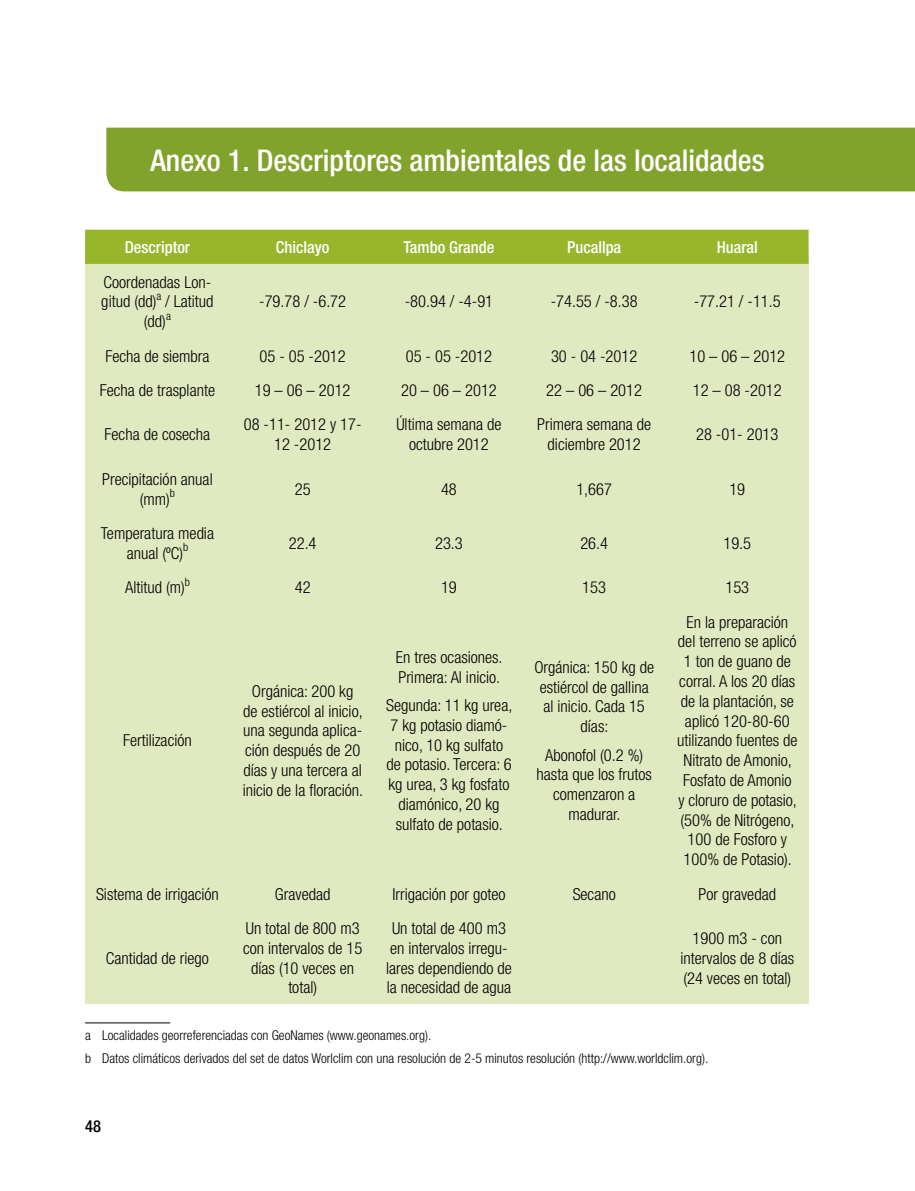
<style>
.page{position:relative;width:915px;height:1191px;background:#fff}
.page>*{position:absolute;margin:0;border:0;box-sizing:border-box;transform-origin:0 0}
.t1{font:500 condensed 30px "Helvetica Neue";color:#fff}
.t2{font:300 condensed 16.5px/19.8px "Helvetica Neue";color:#000;text-align:center}
.t3{font:500 condensed 16.5px "Helvetica Neue";color:#fff}
.t4{font:500 condensed 16.5px "Helvetica Neue";color:#000}
.t5{font:300 condensed 13.5px/23.2px "Helvetica Neue";color:#000}
.t6{font:300 condensed 11.55px "Helvetica Neue";color:#000}
</style>
<div class="page">
<div style="left:85px;top:254px;width:723px;height:749px;background:#e0e9c0"></div>
<div style="left:85px;top:230px;width:723px;height:34px;background:#98b62c"></div>
<div style="left:106px;top:128px;width:808px;height:63px;background:#81a32b"></div>
<hr style="left:85px;top:1022px;width:85px;height:1px;background:#000">
<h1 class="t1" style="left:150px;top:143px;width:615px">Anexo 1. Descriptores ambientales de las localidades</h1>
<p class="t3" style="left:125px;top:237px;width:67px">Descriptor</p>
<p class="t3" style="left:276px;top:237px;width:55px">Chiclayo</p>
<p class="t3" style="left:403px;top:237px;width:92px">Tambo Grande</p>
<p class="t3" style="left:567px;top:237px;width:56px">Pucallpa</p>
<p class="t3" style="left:716px;top:237px;width:43px">Huaral</p>
<p class="t2" style="left:101px;top:272px;width:114px">Coordenadas Lon&shy;gitud (dd)<sup>a</sup> / Latitud (dd)</p>
<p class="t2" style="left:259px;top:292px;width:88px">-79.78 / -6.72</p>
<p class="t2" style="left:404px;top:292px;width:90px">-80.94 / -4-91</p>
<p class="t2" style="left:550px;top:292px;width:88px">-74.55 / -8.38</p>
<p class="t2" style="left:693px;top:292px;width:88px">-77.21 / -11.5</p>
<p class="t6" style="left:166px;top:309px;width:6px">a</p>
<p class="t2" style="left:105px;top:346px;width:106px">Fecha de siembra</p>
<p class="t2" style="left:259px;top:346px;width:88px">05 - 05 -2012</p>
<p class="t2" style="left:405px;top:346px;width:88px">05 - 05 -2012</p>
<p class="t2" style="left:551px;top:346px;width:88px">30 - 04 -2012</p>
<p class="t2" style="left:689px;top:346px;width:97px">10 – 06 – 2012</p>
<p class="t2" style="left:100px;top:380px;width:117px">Fecha de trasplante</p>
<p class="t2" style="left:255px;top:380px;width:97px">19 – 06 – 2012</p>
<p class="t2" style="left:401px;top:380px;width:97px">20 – 06 – 2012</p>
<p class="t2" style="left:546px;top:380px;width:97px">22 – 06 – 2012</p>
<p class="t2" style="left:692px;top:380px;width:90px">12 – 08 -2012</p>
<p class="t2" style="left:104px;top:424px;width:107px">Fecha de cosecha</p>
<p class="t2" style="left:244px;top:414px;width:119px">08 -11- 2012 y 17-<br>12 -2012</p>
<p class="t2" style="left:396px;top:414px;width:107px">Última semana de octubre 2012</p>
<p class="t2" style="left:537px;top:414px;width:115px">Primera semana de diciembre 2012</p>
<p class="t2" style="left:696px;top:424px;width:84px">28 -01- 2013</p>
<p class="t2" style="left:102px;top:469px;width:112px">Precipitación anual (mm)<sup>b</sup></p>
<p class="t2" style="left:295px;top:479px;width:17px">25</p>
<p class="t2" style="left:441px;top:479px;width:17px">48</p>
<p class="t2" style="left:576px;top:479px;width:37px">1,667</p>
<p class="t2" style="left:729px;top:479px;width:17px">19</p>
<p class="t2" style="left:101px;top:523px;width:115px">Temperatura media anual (ºC)<sup>b</sup></p>
<p class="t2" style="left:289px;top:533px;width:29px">22.4</p>
<p class="t2" style="left:435px;top:533px;width:29px">23.3</p>
<p class="t2" style="left:580px;top:533px;width:29px">26.4</p>
<p class="t2" style="left:723px;top:533px;width:29px">19.5</p>
<p class="t2" style="left:125px;top:577px;width:66px">Altitud (m)<sup>b</sup></p>
<p class="t2" style="left:295px;top:577px;width:17px">42</p>
<p class="t2" style="left:441px;top:577px;width:17px">19</p>
<p class="t2" style="left:582px;top:577px;width:25px">153</p>
<p class="t2" style="left:725px;top:577px;width:25px">153</p>
<p class="t2" style="left:123px;top:730px;width:70px">Fertilización</p>
<p class="t2" style="left:243px;top:681px;width:122px">Orgánica: 200 kg<br>de estiércol al inicio, una segunda aplica&shy;ción después de 20 días y una tercera al inicio de la floración.</p>
<p class="t2" style="left:396px;top:647px;width:108px;text-align:left">En tres ocasiones.<br>Primera: Al inicio.</p>
<p class="t2" style="left:386px;top:695px;width:128px">Segunda: 11 kg urea,<br>7 kg potasio diamó&shy;nico, 10 kg sulfato de potasio. Tercera: 6 kg urea, 3 kg fosfato diamónico, 20 kg sulfato de potasio.</p>
<p class="t2" style="left:534px;top:657px;width:121px">Orgánica: 150 kg de estiércol de gallina al inicio. Cada 15 días:</p>
<p class="t2" style="left:536px;top:744px;width:117px">Abonofol (0.2 %) hasta que los frutos comenzaron a madurar.</p>
<p class="t2" style="left:677px;top:611px;width:122px">En la preparación del terreno se aplicó<br>1 ton de guano de corral. A los 20 días de la plantación, se aplicó 120-80-60 utilizando fuentes de<br>Nitrato de Amonio,<br>Fosfato de Amonio<br>y cloruro de potasio, (50% de Nitrógeno,<br>100 de Fosforo y<br>100% de Potasio).</p>
<p class="t2" style="left:96px;top:883px;width:124px">Sistema de irrigación</p>
<p class="t2" style="left:275px;top:883px;width:57px">Gravedad</p>
<p class="t2" style="left:392px;top:883px;width:114px">Irrigación por goteo</p>
<p class="t2" style="left:572px;top:883px;width:45px">Secano</p>
<p class="t2" style="left:698px;top:883px;width:79px">Por gravedad</p>
<p class="t2" style="left:106px;top:948px;width:104px">Cantidad de riego</p>
<p class="t2" style="left:243px;top:918px;width:121px">Un total de 800 m3 con intervalos de 15 días (10 veces en total)</p>
<p class="t2" style="left:386px;top:918px;width:127px">Un total de 400 m3 en intervalos irregu&shy;lares dependiendo de la necesidad de agua</p>
<p class="t2" style="left:680px;top:928px;width:115px">1900 m3 - con intervalos de 8 días (24 veces en total)</p>
<p class="t5" style="left:85px;top:1023px;width:624px">a Localidades georreferenciadas con GeoNames (www.geonames.org).<br>b Datos climáticos derivados del set de datos Worlclim con una resolución de 2-5 minutos resolución (http://www.worldclim.org).</p>
<p class="t4" style="left:85px;top:1116px;width:17px">48</p>
</div>
